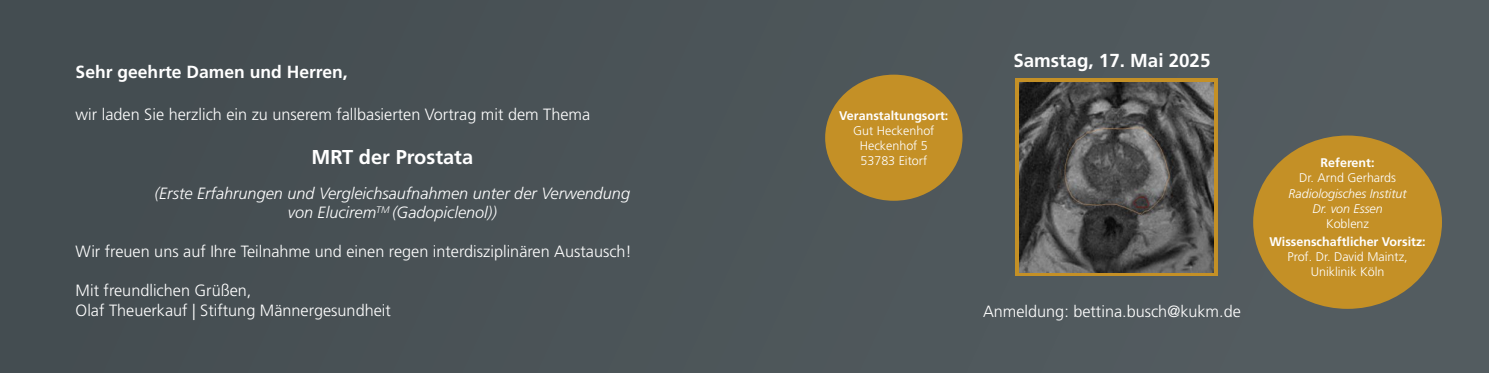
<style>
.page{position:relative;width:1489px;height:373px;background:#fff}
.page>*{position:absolute;margin:0;border:0;box-sizing:border-box;transform-origin:0 0}
.t1{font:700 20px "Frutiger LT Std";color:#fff}
.t2{font:700 18.75px "Frutiger LT Std";color:#fff}
.t3{font:700 17.5px "Frutiger LT Std";color:#fff}
.t4{font:300 16.25px/19.5px "Frutiger LT Std";color:#fff}
.t5{font:italic 300 16.25px/19.5px "Frutiger LT Std";color:#fff;text-align:center}
.t6{font:300 12.5px/15px "Frutiger LT Std";color:#fff;text-align:center}
.t7{font:700 12.5px "Frutiger LT Std";color:#fff}
.t8{font:italic 300 12.5px/15px "Frutiger LT Std";color:#fff;text-align:center}
</style>
<div class="page">
<div style="left:0;top:0;width:1488px;height:372px;background:#4b5458"></div>
<div style="left:825px;top:74px;width:137px;height:126px;background:#c49026;border-radius:50%"></div>
<div style="left:1253px;top:135px;width:188px;height:173px;background:#c49026;border-radius:50%"></div>
<svg style="left:1015px;top:78px;width:202px;height:198px;background:#b7892c"></svg>
<img style="left:1019px;top:82px;width:194px;height:190px">
<p class="t3" style="left:76px;top:64px;width:273px">Sehr geehrte Damen und Herren,</p>
<p class="t4" style="left:76px;top:106px;width:516px">wir laden Sie herzlich ein zu unserem fallbasierten Vortrag mit dem Thema</p>
<p class="t1" style="left:311px;top:148px;width:163px">MRT der Prostata</p>
<p class="t5" style="left:155px;top:184px;width:477px">(Erste Erfahrungen und Vergleichsaufnahmen unter der Verwendung von Elucirem<sup>TM</sup> (Gadopiclenol))</p>
<p class="t4" style="left:76px;top:243px;width:558px">Wir freuen uns auf Ihre Teilnahme und einen regen interdisziplinären Austausch!</p>
<p class="t4" style="left:76px;top:282px;width:317px">Mit freundlichen Grüßen,<br>Olaf Theuerkauf | Stiftung Männergesundheit</p>
<p class="t7" style="left:839px;top:110px;width:111px">Veranstaltungsort:</p>
<p class="t6" style="left:853px;top:124px;width:83px">Gut Heckenhof<br>Heckenhof 5<br>53783 Eitorf</p>
<p class="t2" style="left:1013px;top:52px;width:198px">Samstag, 17. Mai 2025</p>
<p class="t4" style="left:982px;top:303px;width:259px">Anmeldung: bettina.busch@kukm.de</p>
<p class="t7" style="left:1320px;top:157px;width:55px">Referent:</p>
<p class="t6" style="left:1298px;top:171px;width:98px">Dr. Arnd Gerhards</p>
<p class="t8" style="left:1288px;top:186px;width:120px">Radiologisches Institut<br>Dr. von Essen</p>
<p class="t6" style="left:1325px;top:216px;width:45px">Koblenz</p>
<p class="t7" style="left:1269px;top:236px;width:158px">Wissenschaftlicher Vorsitz:</p>
<p class="t6" style="left:1287px;top:250px;width:122px">Prof. Dr. David Maintz,<br>Uniklinik Köln</p>
</div>
